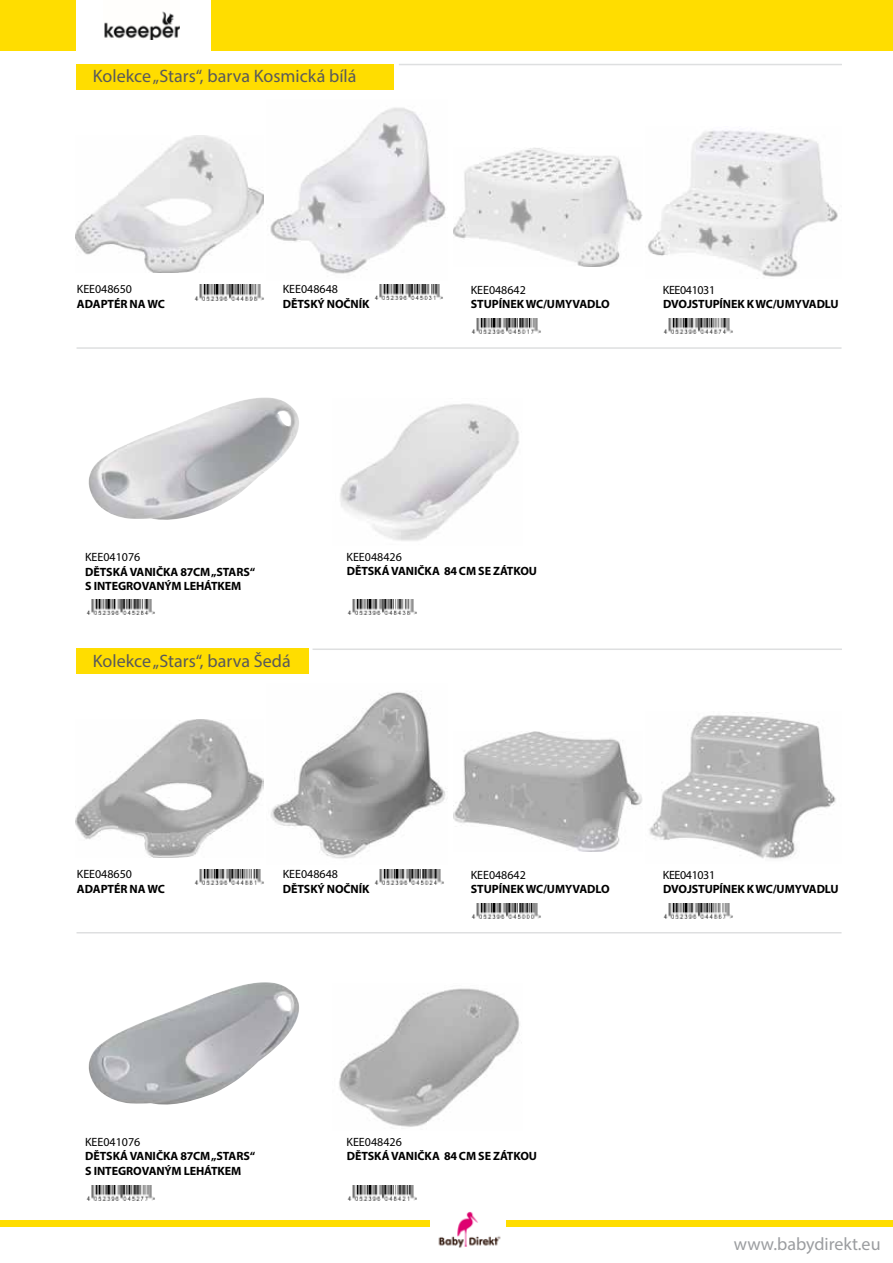
<style>
.page{position:relative;width:893px;height:1263px;background:#fff}
.page>*{position:absolute;margin:0;border:0;box-sizing:border-box;transform-origin:0 0}
.t1{font:18px "Myriad Pro";color:#58595b}
.t2{font:18px "Myriad Pro";color:#9b9da0}
.t3{font:700 12px/14.4px "Myriad Pro";letter-spacing:-.005em;color:#000}
.t4{font:12px "Myriad Pro";color:#000}
.t5{font:12px "Myriad Pro";letter-spacing:-.03em;color:#000}
</style>
<div class="page">
<div style="left:0;top:0;width:893px;height:51px;background:#fd0"></div>
<div style="left:0;top:1220px;width:893px;height:7px;background:#fd0"></div>
<div style="left:77px;top:0;width:134px;height:64px;background:#fff"></div>
<div style="left:430px;top:1212px;width:76px;height:51px;background:#fff"></div>
<img style="left:438px;top:1212px;width:63px;height:36px">
<img style="left:104px;top:11px;width:76px;height:29px">
<div style="left:77px;top:64px;width:317px;height:25px;background:#fd0"></div>
<div style="left:77px;top:648px;width:232px;height:26px;background:#fd0"></div>
<hr style="left:399px;top:64px;width:443px;height:1px;background:#dedfe0">
<hr style="left:313px;top:648px;width:529px;height:2px;background:#dedfe0">
<img style="left:270px;top:107px;width:176px;height:167px">
<img style="left:271px;top:692px;width:176px;height:167px">
<img style="left:75px;top:135px;width:189px;height:137px">
<img style="left:75px;top:720px;width:189px;height:137px">
<img style="left:453px;top:148px;width:190px;height:119px">
<img style="left:453px;top:732px;width:190px;height:119px">
<img style="left:648px;top:130px;width:190px;height:147px">
<img style="left:649px;top:715px;width:187px;height:144px">
<img style="left:340px;top:403px;width:179px;height:138px">
<img style="left:339px;top:988px;width:181px;height:139px">
<img style="left:88px;top:397px;width:211px;height:123px">
<img style="left:88px;top:982px;width:211px;height:123px">
<hr style="left:77px;top:347px;width:764px;height:2px;background:#dedfe0">
<hr style="left:77px;top:932px;width:764px;height:1px;background:#dedfe0">
<img style="left:194px;top:285px;width:70px;height:15px">
<img style="left:194px;top:869px;width:70px;height:15px">
<img style="left:86px;top:600px;width:69px;height:15px">
<img style="left:86px;top:1185px;width:69px;height:15px">
<img style="left:374px;top:285px;width:69px;height:15px">
<img style="left:374px;top:869px;width:70px;height:15px">
<img style="left:663px;top:318px;width:70px;height:15px">
<img style="left:471px;top:318px;width:70px;height:15px">
<img style="left:471px;top:903px;width:70px;height:15px">
<img style="left:347px;top:600px;width:70px;height:15px">
<img style="left:347px;top:1185px;width:70px;height:15px">
<img style="left:663px;top:903px;width:70px;height:15px">
<h1 class="t1" style="left:93px;top:65px;width:265px">Kolekce „Stars“, barva Kosmická bílá</h1>
<p class="t4" style="left:77px;top:282px;width:57px">KEE048650</p>
<p class="t3" style="left:77px;top:296px;width:80px">ADAPTÉR NA WC</p>
<p class="t4" style="left:283px;top:282px;width:57px">KEE048648</p>
<p class="t3" style="left:283px;top:296px;width:83px">DĚTSKÝ NOČNÍK</p>
<p class="t4" style="left:471px;top:282px;width:57px">KEE048642</p>
<p class="t3" style="left:471px;top:297px;width:140px">STUPÍNEK WC/UMYVADLO</p>
<p class="t5" style="left:663px;top:282px;width:54px">KEE041031</p>
<p class="t3" style="left:663px;top:297px;width:176px">DVOJSTUPÍNEK K WC/UMYVADLU</p>
<p class="t4" style="left:85px;top:550px;width:57px">KEE041076</p>
<p class="t3" style="left:85px;top:564px;width:171px">DĚTSKÁ VANIČKA 87CM „STARS“<br>S INTEGROVANÝM LEHÁTKEM</p>
<h1 class="t1" style="left:93px;top:650px;width:199px">Kolekce „Stars“, barva Šedá</h1>
<p class="t4" style="left:347px;top:550px;width:57px">KEE048426</p>
<p class="t3" style="left:347px;top:564px;width:176px">DĚTSKÁ VANIČKA 84 CM SE ZÁTKOU</p>
<p class="t4" style="left:77px;top:867px;width:57px">KEE048650</p>
<p class="t3" style="left:77px;top:881px;width:80px">ADAPTÉR NA WC</p>
<p class="t4" style="left:283px;top:867px;width:57px">KEE048648</p>
<p class="t3" style="left:283px;top:881px;width:83px">DĚTSKÝ NOČNÍK</p>
<p class="t4" style="left:471px;top:867px;width:57px">KEE048642</p>
<p class="t3" style="left:471px;top:881px;width:140px">STUPÍNEK WC/UMYVADLO</p>
<p class="t5" style="left:663px;top:867px;width:54px">KEE041031</p>
<p class="t3" style="left:663px;top:881px;width:176px">DVOJSTUPÍNEK K WC/UMYVADLU</p>
<p class="t4" style="left:85px;top:1134px;width:57px">KEE041076</p>
<p class="t3" style="left:85px;top:1149px;width:171px">DĚTSKÁ VANIČKA 87CM „STARS“<br>S INTEGROVANÝM LEHÁTKEM</p>
<p class="t4" style="left:347px;top:1134px;width:57px">KEE048426</p>
<p class="t3" style="left:347px;top:1148px;width:176px">DĚTSKÁ VANIČKA 84 CM SE ZÁTKOU</p>
<h1 class="t2" style="left:734px;top:1233px;width:148px">www.babydirekt.eu</h1>
</div>
